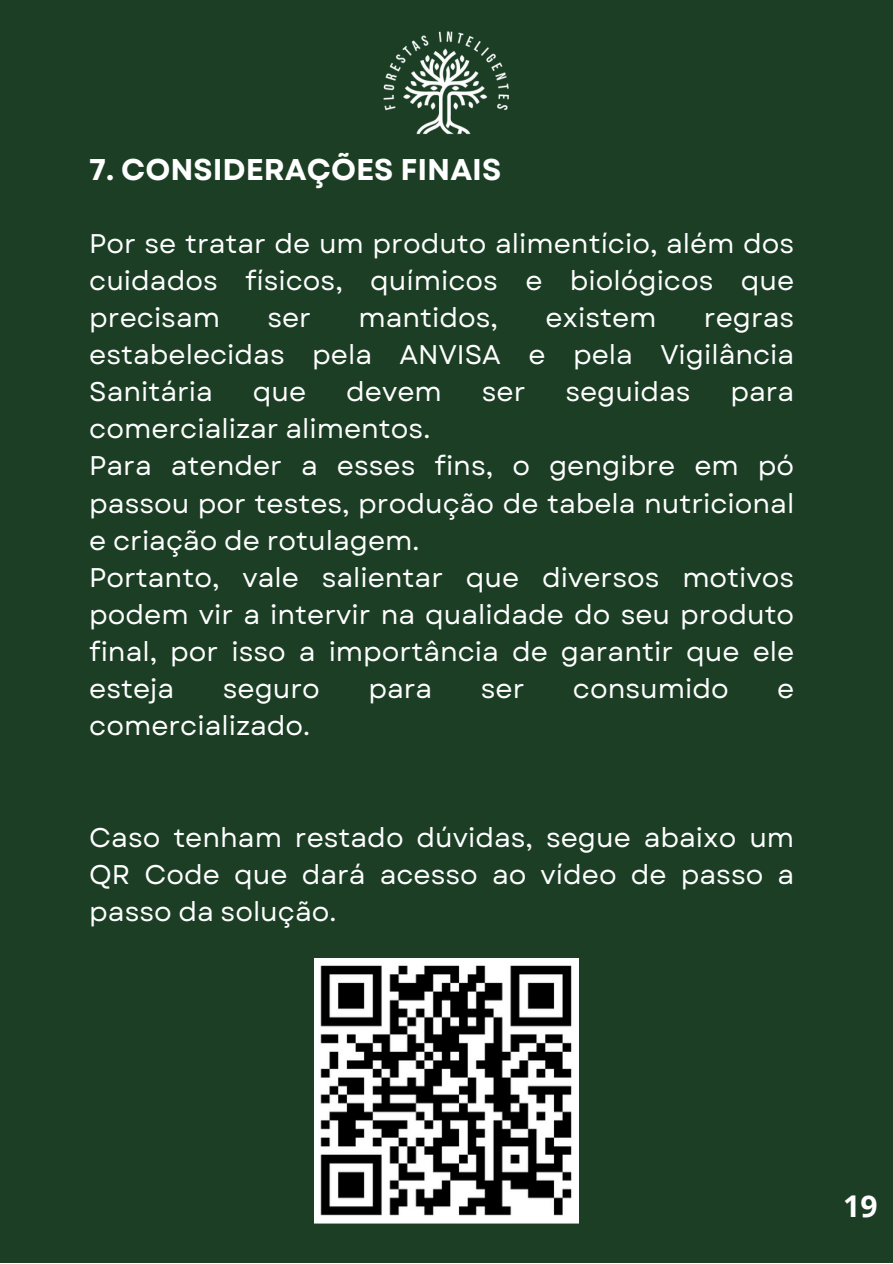
<style>
.page{position:relative;width:893px;height:1264px;background:#fff}
.page>*{position:absolute;margin:0;border:0;box-sizing:border-box;transform-origin:0 0}
.t1{font:700 30px "Garet";color:#fff}
.t2{font:700 30px "Open Sans";color:#fff}
.t3{font:27px/37px "Garet";color:#fff;text-align:justify}
</style>
<div class="page">
<div style="left:0;top:0;width:892px;height:1262px;background:#1b3e25"></div>
<img style="left:383px;top:31px;width:126px;height:104px">
<img style="left:314px;top:958px;width:264px;height:265px">
<p class="t1" style="left:89px;top:148px;width:413px">7. CONSIDERAÇÕES FINAIS</p>
<p class="t3" style="left:89px;top:225px;width:706px">Por se tratar de um produto alimentício, além dos cuidados físicos, químicos e biológicos que precisam</p>
<p class="t3" style="left:267px;top:299px;width:45px">ser</p>
<p class="t3" style="left:358px;top:299px;width:141px">mantidos,</p>
<p class="t3" style="left:545px;top:299px;width:113px">existem</p>
<p class="t3" style="left:89px;top:299px;width:706px;text-indent:614px">regras estabelecidas pela ANVISA e pela Vigilância Sanitária</p>
<p class="t3" style="left:253px;top:373px;width:55px">que</p>
<p class="t3" style="left:346px;top:373px;width:97px">devem</p>
<p class="t3" style="left:481px;top:373px;width:45px">ser</p>
<p class="t3" style="left:565px;top:373px;width:127px">seguidas</p>
<p class="t3" style="left:730px;top:373px;width:65px">para</p>
<p class="t3" style="left:89px;top:410px;width:342px">comercializar alimentos.</p>
<p class="t3" style="left:89px;top:447px;width:706px">Para atender a esses fins, o gengibre em pó passou por testes, produção de tabela nutricional e criação de rotulagem.</p>
<p class="t3" style="left:89px;top:559px;width:706px">Portanto, vale salientar que diversos motivos podem vir a intervir na qualidade do seu produto final, por isso a importância de garantir que ele esteja</p>
<p class="t3" style="left:223px;top:670px;width:99px">seguro</p>
<p class="t3" style="left:368px;top:670px;width:65px">para</p>
<p class="t3" style="left:480px;top:670px;width:45px">ser</p>
<p class="t3" style="left:573px;top:670px;width:157px">consumido</p>
<p class="t3" style="left:777px;top:670px;width:19px">e</p>
<p class="t3" style="left:89px;top:707px;width:222px">comercializado.</p>
<p class="t3" style="left:89px;top:818px;width:706px">Caso tenham restado dúvidas, segue abaixo um QR Code que dará acesso ao vídeo de passo a passo da solução.</p>
<p class="t2" style="left:843px;top:1185px;width:36px">19</p>
</div>
